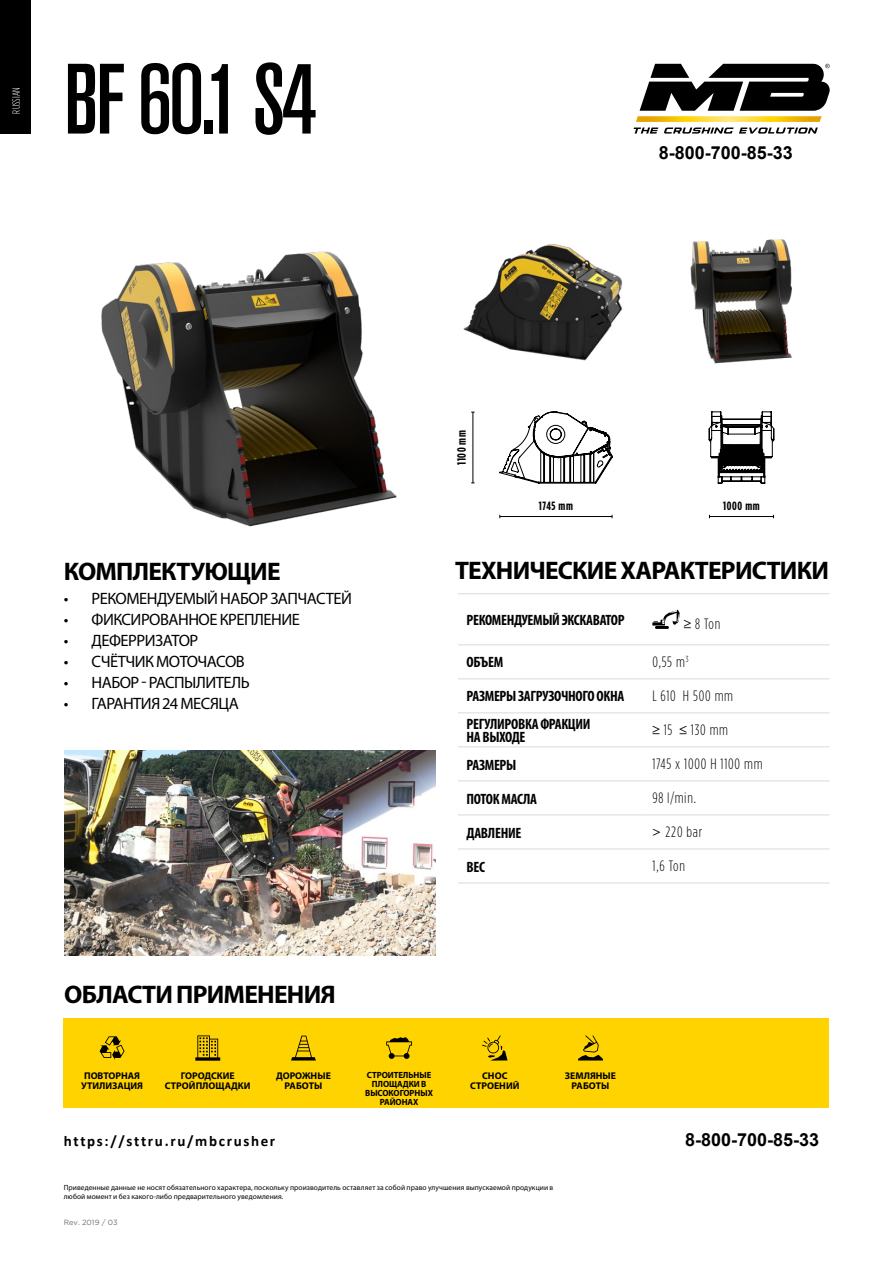
<style>
.page{position:relative;width:893px;height:1263px;background:#fff}
.page>*{position:absolute;margin:0;border:0;box-sizing:border-box;transform-origin:0 0}
.t1{font:500 condensed 98.85px "Akzidenz Grotesk BQ";color:#000}
.t2{font:700 25.5px "Myriad Pro";letter-spacing:-.03em;color:#000}
.t3{font:700 18px "Arial";color:#000}
.t4{font:16.5px "Myriad Pro";letter-spacing:-.03em;color:#000}
.t5{font:700 condensed 15px/13.5px "Myriad Pro";letter-spacing:-.02em;color:#020203}
.t6{font:300 15px "Gotham Condensed";letter-spacing:.05em;color:#000}
.t7{font:700 15px "Calibri";letter-spacing:.11em;color:#000}
.t8{font:700 12px "Gotham Condensed";letter-spacing:.05em;color:#000}
.t9{font:300 10.5px "Gotham Condensed";letter-spacing:.01em;color:#fff}
.t10{font:700 9.75px/10.5px "Myriad Pro";color:#000;text-align:center}
.t11{font:700 9px/9px "Myriad Pro";letter-spacing:-.01em;color:#000;text-align:center;scale:.96 1}
.t12{font:7.5px/9px "Myriad Pro";letter-spacing:.01em;color:#000}
.t13{font:7.5px "Gotham";color:#706f6f}
.s1{font-family:"Century Gothic";font-weight:400;font-size:13.5px}
</style>
<div class="page">
<div style="left:64px;top:1018px;width:765px;height:90px;background:#ffd300"></div>
<svg style="left:633px;top:128px;width:185px;height:6px"></svg>
<svg style="left:636px;top:64px;width:194px;height:58px"></svg>
<div style="left:0;top:0;width:31px;height:134px;background:#000"></div>
<img style="left:101px;top:251px;width:296px;height:276px">
<img style="left:690px;top:239px;width:103px;height:125px">
<img style="left:463px;top:244px;width:160px;height:117px">
<hr style="left:500px;top:516px;width:112px;height:1px;background:#000">
<hr style="left:472px;top:412px;width:1px;height:71px;background:#000">
<hr style="left:709px;top:516px;width:64px;height:1px;background:#000">
<svg style="left:499px;top:411px;width:114px;height:72px"></svg>
<svg style="left:709px;top:412px;width:65px;height:71px"></svg>
<img style="left:64px;top:751px;width:372px;height:204px">
<hr style="left:458px;top:644px;width:186px;height:1px;background:#dadada">
<hr style="left:644px;top:644px;width:186px;height:1px;background:#dadada">
<hr style="left:458px;top:678px;width:186px;height:1px;background:#dadada">
<hr style="left:644px;top:678px;width:186px;height:1px;background:#dadada">
<hr style="left:458px;top:712px;width:186px;height:1px;background:#dadada">
<hr style="left:644px;top:712px;width:186px;height:1px;background:#dadada">
<hr style="left:458px;top:746px;width:186px;height:1px;background:#dadada">
<hr style="left:644px;top:746px;width:186px;height:1px;background:#dadada">
<hr style="left:458px;top:780px;width:186px;height:1px;background:#dadada">
<hr style="left:644px;top:780px;width:186px;height:1px;background:#dadada">
<hr style="left:458px;top:814px;width:186px;height:1px;background:#dadada">
<hr style="left:644px;top:814px;width:186px;height:1px;background:#dadada">
<hr style="left:458px;top:848px;width:186px;height:1px;background:#dadada">
<hr style="left:644px;top:848px;width:186px;height:1px;background:#dadada">
<hr style="left:458px;top:882px;width:186px;height:1px;background:#dadada">
<hr style="left:644px;top:882px;width:186px;height:1px;background:#dadada">
<hr style="left:458px;top:593px;width:186px;height:1px;background:#dadada">
<hr style="left:644px;top:593px;width:186px;height:1px;background:#dadada">
<svg style="left:652px;top:610px;width:28px;height:19px"></svg>
<svg style="left:100px;top:1036px;width:25px;height:24px"></svg>
<svg style="left:195px;top:1035px;width:25px;height:26px"></svg>
<svg style="left:291px;top:1035px;width:25px;height:25px"></svg>
<svg style="left:386px;top:1037px;width:26px;height:22px"></svg>
<svg style="left:482px;top:1035px;width:26px;height:25px"></svg>
<svg style="left:578px;top:1035px;width:25px;height:25px"></svg>
<h3 class="t9" style="left:11px;top:114px;width:28px;rotate:-90deg">RUSSIAN</h3>
<h1 class="t1" style="left:64px;top:43px;width:255px">BF 60.1 S4</h1>
<h3 class="t3" style="left:659px;top:140px;width:136px">8-800-700-85-33</h3>
<h2 class="t2" style="left:64px;top:554px;width:218px">КОМПЛЕКТУЮЩИЕ</h2>
<h3 class="t4" style="left:64px;top:588px;width:290px">• РЕКОМЕНДУЕМЫЙ НАБОР ЗАПЧАСТЕЙ</h3>
<h3 class="t4" style="left:64px;top:609px;width:238px">• ФИКСИРОВАННОЕ КРЕПЛЕНИЕ</h3>
<h3 class="t4" style="left:64px;top:630px;width:136px">• ДЕФЕРРИЗАТОР</h3>
<h3 class="t4" style="left:64px;top:651px;width:183px">• CЧЁТЧИК МОТОЧАСОВ</h3>
<h3 class="t4" style="left:64px;top:672px;width:188px">• НАБОР - РАСПЫЛИТЕЛЬ</h3>
<h3 class="t4" style="left:64px;top:693px;width:177px">• ГАРАНТИЯ 24 МЕСЯЦА</h3>
<h2 class="t2" style="left:64px;top:977px;width:273px">ОБЛАСТИ ПРИМЕНЕНИЯ</h2>
<h3 class="t8" style="left:455px;top:465px;width:36px;rotate:-90deg">1100 mm</h3>
<h3 class="t8" style="left:539px;top:499px;width:36px">1745 mm</h3>
<h3 class="t8" style="left:723px;top:499px;width:38px">1000 mm</h3>
<h2 class="t2" style="left:455px;top:554px;width:376px">ТЕХНИЧЕСКИЕ ХАРАКТЕРИСТИКИ</h2>
<h3 class="t5" style="left:466px;top:613px;width:160px">РЕКОМЕНДУЕМЫЙ ЭКСКАВАТОР</h3>
<h3 class="t6" style="left:684px;top:616px;width:38px"><span class="s1">≥</span> 8 Ton</h3>
<h3 class="t5" style="left:466px;top:655px;width:38px">ОБЪЕМ</h3>
<h3 class="t6" style="left:652px;top:654px;width:38px">0,55 m<sup>3</sup></h3>
<h3 class="t5" style="left:466px;top:689px;width:159px">РАЗМЕРЫ ЗАГРУЗОЧНОГО ОКНА</h3>
<h3 class="t6" style="left:652px;top:688px;width:82px">L 610 H 500 mm</h3>
<h3 class="t5" style="left:466px;top:717px;width:126px">РЕГУЛИРОВКА ФРАКЦИИ<br>НА ВЫХОДЕ</h3>
<h3 class="t6" style="left:652px;top:722px;width:77px"><span class="s1">≥</span> 15 <span class="s1">≤</span> 130 mm</h3>
<h3 class="t5" style="left:466px;top:757px;width:51px">РАЗМЕРЫ</h3>
<h3 class="t6" style="left:652px;top:756px;width:112px">1745 x 1000 H 1100 mm</h3>
<h3 class="t5" style="left:466px;top:791px;width:72px">ПОТОК МАСЛА</h3>
<h3 class="t6" style="left:652px;top:790px;width:45px">98 l/min.</h3>
<h3 class="t5" style="left:466px;top:825px;width:56px">ДАВЛЕНИЕ</h3>
<h3 class="t6" style="left:652px;top:824px;width:52px"><span class="s1">&gt;</span> 220 bar</h3>
<h3 class="t5" style="left:466px;top:859px;width:20px">ВЕС</h3>
<h3 class="t6" style="left:652px;top:858px;width:34px">1,6 Ton</h3>
<h3 class="t10" style="left:81px;top:1070px;width:64px">ПОВТОРНАЯ<br>УТИЛИЗАЦИЯ</h3>
<h3 class="t10" style="left:165px;top:1070px;width:87px">ГОРОДСКИЕ<br>СТРОЙПЛОЩАДКИ</h3>
<h3 class="t10" style="left:276px;top:1070px;width:56px">ДОРОЖНЫЕ<br>РАБОТЫ</h3>
<p class="t11" style="left:365px;top:1070px;width:72px">СТРОИТЕЛЬНЫЕ<br>ПЛОЩАДКИ В<br>ВЫСОКОГОРНЫХ<br>РАЙОНАХ</p>
<h3 class="t10" style="left:470px;top:1070px;width:51px">СНОС<br>СТРОЕНИЙ</h3>
<h3 class="t10" style="left:565px;top:1070px;width:53px">ЗЕМЛЯНЫЕ<br>РАБОТЫ</h3>
<h3 class="t7" style="left:64px;top:1131px;width:213px">https://sttru.ru/mbcrusher</h3>
<p class="t12" style="left:64px;top:1183px;width:491px">Приведенные данные не носят обязательного характера, поскольку производитель оставляет за собой право улучшения выпускаемой продукции в любой момент и без какого-либо предварительного уведомления.</p>
<p class="t13" style="left:64px;top:1217px;width:56px">Rev. 2019 / 03</p>
<h3 class="t3" style="left:685px;top:1127px;width:136px">8-800-700-85-33</h3>
</div>
